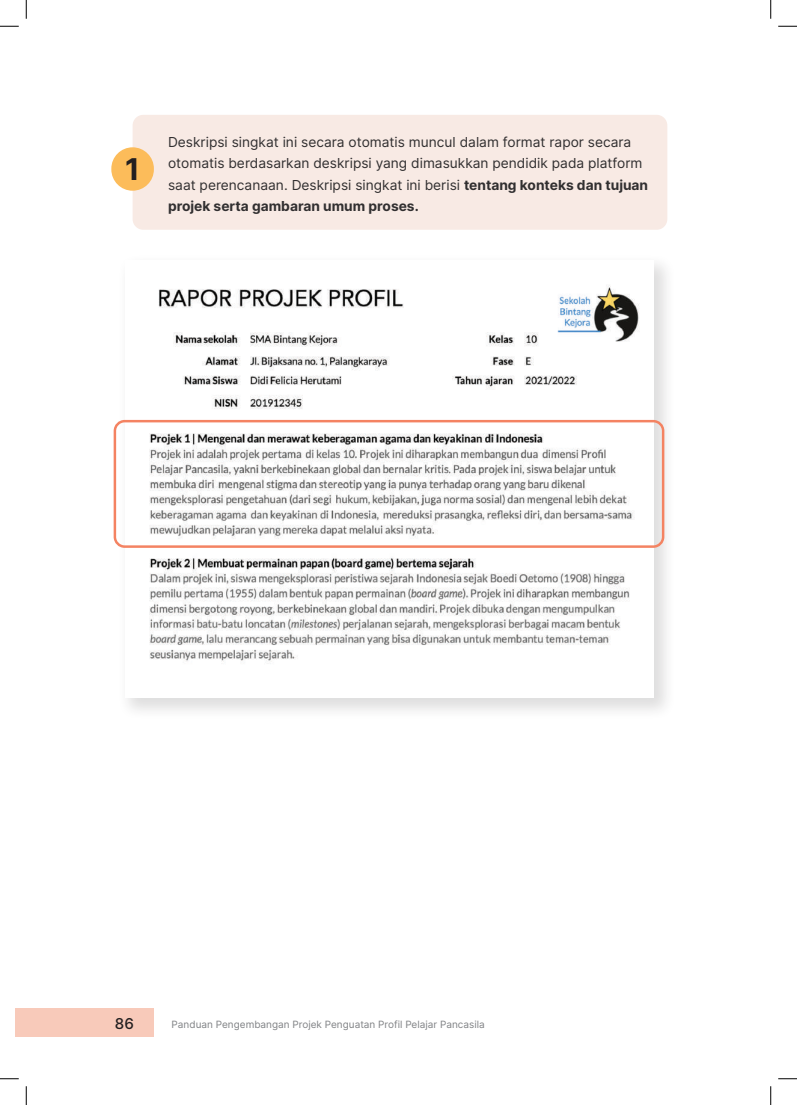
<style>
.page{position:relative;width:797px;height:1105px;background:#fff}
.page>*{position:absolute;margin:0;border:0;box-sizing:border-box;transform-origin:0 0}
.t1{font:700 30px "Inter";color:#231f20}
.t2{font:500 15px "Inter";color:#231f20}
.t3{font:13.75px/21.2px "Inter";color:#312f30}
.t4{font:10px "Inter";color:#808285}
.s1{font-weight:700}
</style>
<div class="page">
<div style="left:16px;top:1008px;width:138px;height:29px;background:#f8caba"></div>
<div style="left:133px;top:115px;width:534px;height:115px;background:#f8eae4;border-radius:11px"></div>
<div style="left:111px;top:147px;width:43px;height:44px;background:#fcbc5a;border-radius:21px"></div>
<div style="left:117px;top:253px;width:560px;height:468px;background:#231f20;opacity:.15"></div>
<img style="left:125px;top:261px;width:528px;height:436px">
<div style="left:114px;top:420px;width:550px;height:128px;border:2px solid #f48362;border-radius:10px"></div>
<svg style="left:0;top:25px;width:19px;height:2px"></svg>
<svg style="left:778px;top:25px;width:19px;height:2px"></svg>
<svg style="left:0;top:1078px;width:19px;height:1px"></svg>
<svg style="left:778px;top:1078px;width:19px;height:1px"></svg>
<svg style="left:25px;top:0;width:2px;height:19px"></svg>
<svg style="left:25px;top:1086px;width:2px;height:19px"></svg>
<svg style="left:770px;top:0;width:1px;height:19px"></svg>
<svg style="left:770px;top:1086px;width:1px;height:19px"></svg>
<h1 class="t1" style="left:125px;top:147px;width:16px">1</h1>
<p class="t3" style="left:168px;top:131px;width:481px">Deskripsi singkat ini secara otomatis muncul dalam format rapor secara otomatis berdasarkan deskripsi yang dimasukkan pendidik pada platform saat perencanaan. Deskripsi singkat ini berisi <span class="s1">tentang konteks dan tujuan projek serta gambaran umum proses.</span></p>
<p class="t2" style="left:115px;top:1012px;width:21px">86</p>
<p class="t4" style="left:172px;top:1017px;width:314px">Panduan Pengembangan Projek Penguatan Profil Pelajar Pancasila</p>
</div>
